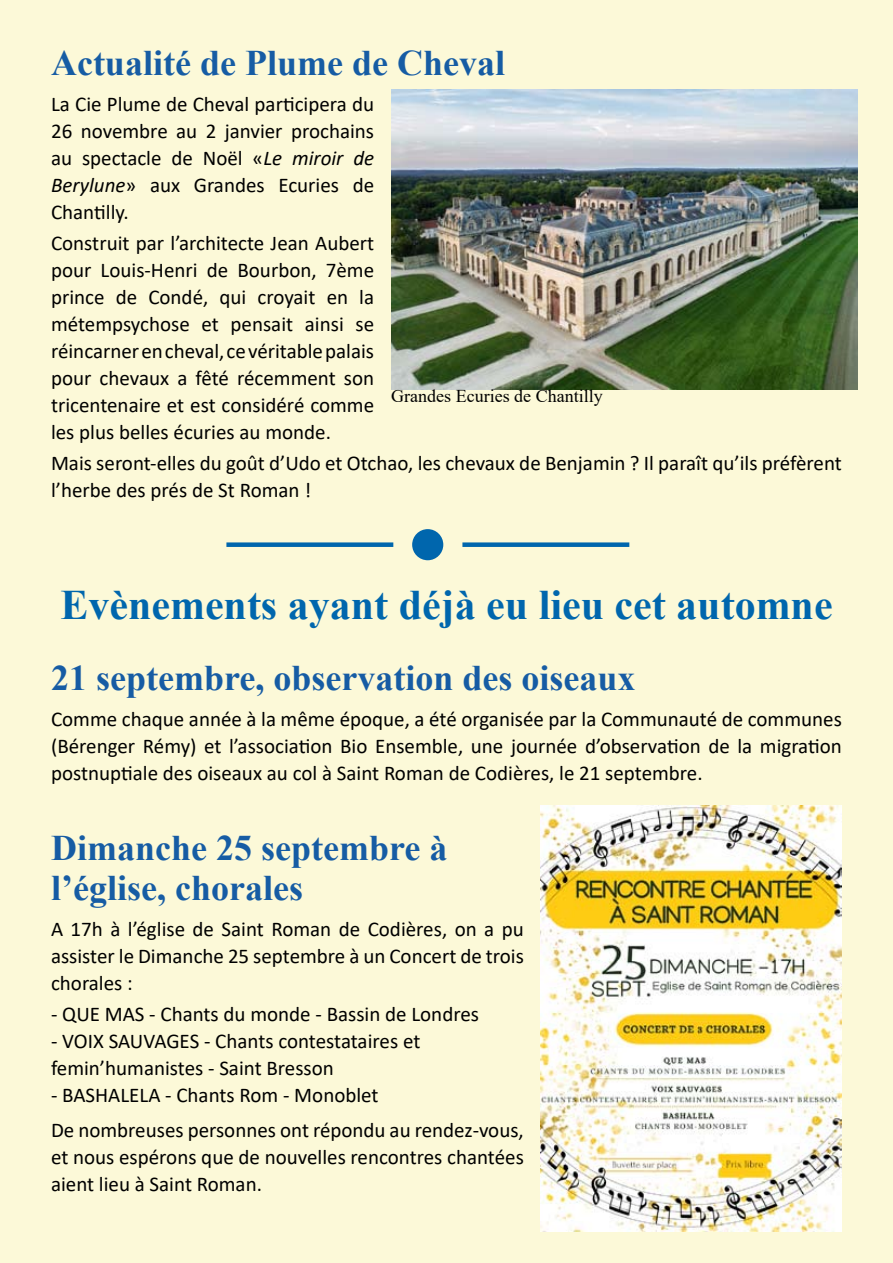
<style>
.page{position:relative;width:893px;height:1263px;background:#fcf9d8}
.page>*{position:absolute;margin:0;border:0;box-sizing:border-box;transform-origin:0 0}
.t1{font:700 42px "Times New Roman";color:#0066ad}
.t2{font:700 36px/40.5px "Times New Roman";color:#165ca4}
.t3{font:21px/27px "Calibri";color:#000;text-align:justify}
.t4{font:18px "Times New Roman";color:#000}
.s1{font-style:italic}
</style>
<div class="page">
<img style="left:391px;top:89px;width:466px;height:300px">
<div style="left:412px;top:529px;width:31px;height:31px;background:#0066ad;border-radius:50%"></div>
<div style="left:462px;top:542px;width:167px;height:5px;background:#0066ad"></div>
<div style="left:226px;top:542px;width:167px;height:5px;background:#0066ad"></div>
<img style="left:541px;top:806px;width:301px;height:425px">
<h2 class="t2" style="left:51px;top:42px;width:455px">Actualité de Plume de Cheval</h2>
<p class="t3" style="left:51px;top:90px;width:325px">La Cie Plume de Cheval participera du 26 novembre au 2 janvier prochains au spectacle de Noël «<span class="s1">Le miroir de Berylune</span>» aux Grandes Ecuries de Chantilly.</p>
<p class="t3" style="left:51px;top:229px;width:325px">Construit par l’architecte Jean Aubert pour Louis-Henri de Bourbon, 7ème prince de Condé, qui croyait en la métempsychose et pensait ainsi se réincarner en cheval, ce véritable palais pour chevaux a fêté récemment son tricentenaire et est considéré comme les plus belles écuries au monde.</p>
<p class="t3" style="left:51px;top:449px;width:792px">Mais seront-elles du goût d’Udo et Otchao, les chevaux de Benjamin ? Il paraît qu’ils préfèrent l’herbe des prés de St Roman !</p>
<p class="t4" style="left:391px;top:383px;width:213px">Grandes Ecuries de Chantilly</p>
<h1 class="t1" style="left:60px;top:575px;width:774px">Evènements ayant déjà eu lieu cet automne</h1>
<h2 class="t2" style="left:51px;top:657px;width:586px">21 septembre, observation des oiseaux</h2>
<p class="t3" style="left:51px;top:705px;width:792px">Comme chaque année à la même époque, a été organisée par la Communauté de communes (Bérenger Rémy) et l’association Bio Ensemble, une journée d’observation de la migration postnuptiale des oiseaux au col à Saint Roman de Codières, le 21 septembre.</p>
<h2 class="t2" style="left:51px;top:826px;width:398px">Dimanche 25 septembre à l’église, chorales</h2>
<p class="t3" style="left:51px;top:915px;width:474px">A 17h à l’église de Saint Roman de Codières, on a pu assister le Dimanche 25 septembre à un Concert de trois chorales :</p>
<p class="t3" style="left:51px;top:1000px;width:430px">- QUE MAS - Chants du monde - Bassin de Londres</p>
<p class="t3" style="left:51px;top:1027px;width:371px">- VOIX SAUVAGES - Chants contestataires et femin’humanistes - Saint Bresson</p>
<p class="t3" style="left:51px;top:1077px;width:474px;line-height:35.5px">- BASHALELA - Chants Rom - Monoblet<br>De nombreuses personnes ont répondu au rendez-vous,</p>
<p class="t3" style="left:51px;top:1143px;width:474px">et nous espérons que de nouvelles rencontres chantées aient lieu à Saint Roman.</p>
</div>
